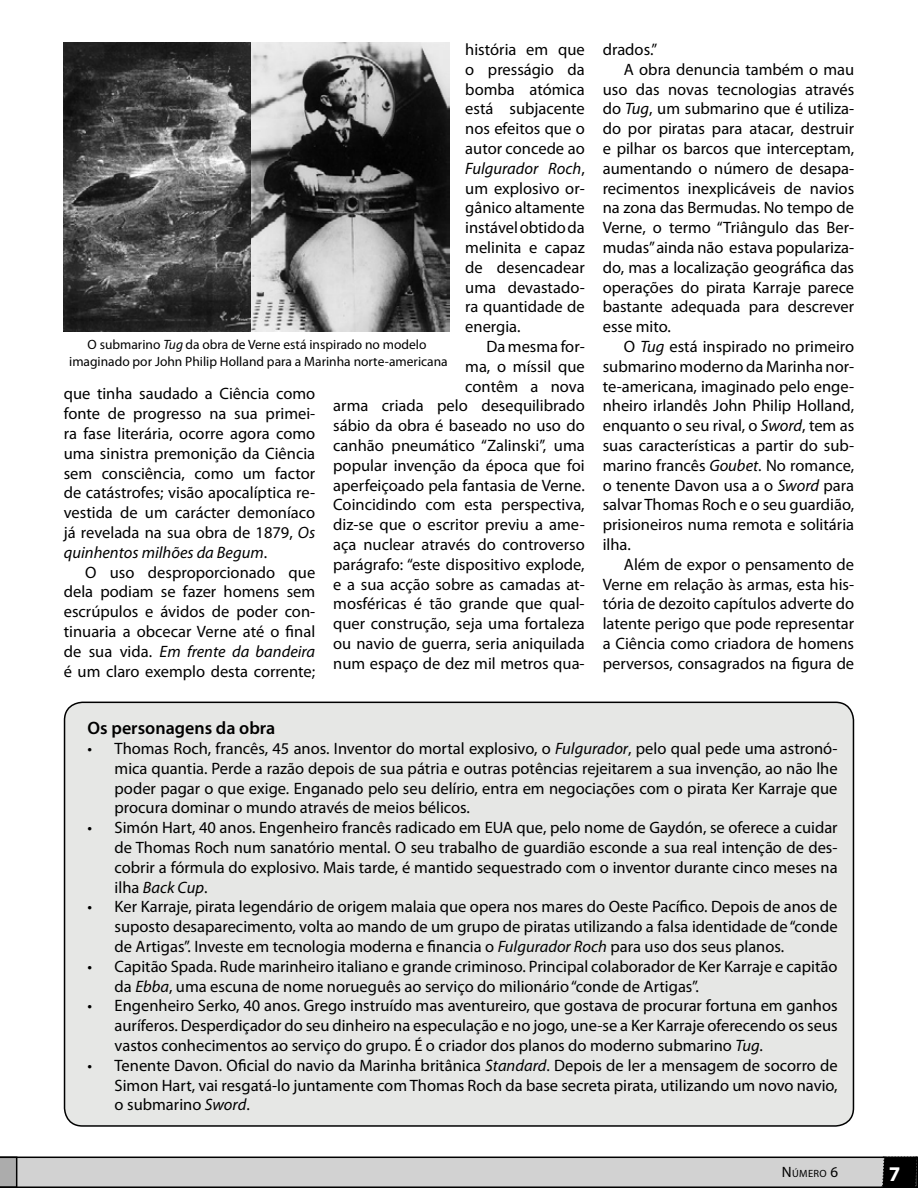
<style>
.page{position:relative;width:918px;height:1188px;background:#fff}
.page>*{position:absolute;margin:0;border:0;box-sizing:border-box;transform-origin:0 0}
.t1{font:700 21px "Myriad Pro";color:#fff}
.t2{font:600 18px "Myriad Pro";color:#000}
.t3{font:16.5px/19.8px "Myriad Pro";color:#000;text-align:justify}
.t4{font:13.5px/16.2px "Myriad Pro";color:#000;text-align:center}
.t5{font:10.5px "Myriad Pro";letter-spacing:.035em;color:#000}
.s1{font-style:italic}
.s2{font-size:15px}
</style>
<div class="page">
<svg style="left:0;top:1157px;width:918px;height:31px;background:#b8b8b8"></svg>
<div style="left:65px;top:702px;width:788px;height:424px;background:#e6e7e5;border-radius:18px"></div>
<div style="left:64px;top:702px;width:790px;height:425px;border:2px solid #000;border-radius:18px"></div>
<img style="left:64px;top:43px;width:187px;height:289px">
<img style="left:251px;top:43px;width:198px;height:289px">
<p class="t3" style="left:465px;top:39px;width:121px">história em que o presságio da bomba atómica está subjacente nos efeitos que o autor concede ao <span class="s1">Fulgurador Roch</span>, um explosivo or&shy;gânico altamente instável obtido da melinita e capaz de desencadear uma devastado&shy;ra quantidade de energia.</p>
<p class="t3" style="left:333px;top:336px;width:253px;text-align:right">Da mesma for-<br>ma, o míssil que<br>contêm a nova<br>arma criada pelo desequilibrado sábio da obra é baseado no uso do canhão pneumático “Zalinski”, uma popular invenção da época que foi aperfeiçoado pela fantasia de Verne.<br>Coincidindo com esta perspectiva, diz-se que o escritor previu a ame&shy;aça nuclear através do controverso parágrafo: “este dispositivo explode, e a sua acção sobre as camadas at&shy;mosféricas é tão grande que qual&shy;quer construção, seja uma fortaleza ou navio de guerra, seria aniquilada num espaço de dez mil metros qua-</p>
<p class="t4" style="left:69px;top:337px;width:380px">O submarino <span class="s1">Tug</span> da obra de Verne está inspirado no modelo imaginado por John Philip Holland para a Marinha norte-americana</p>
<p class="t3" style="left:64px;top:384px;width:253px">que tinha saudado a Ciência como fonte de progresso na sua primei&shy;ra fase literária, ocorre agora como uma sinistra premonição da Ciência sem consciência, como um factor de catástrofes; visão apocalíptica re&shy;vestida de um carácter demoníaco já revelada na sua obra de 1879, <span class="s1">Os quinhentos milhões da Begum</span>.</p>
<p class="t3" style="left:64px;top:562px;width:253px;text-indent:21px">O uso desproporcionado que dela podiam se fazer homens sem escrúpulos e ávidos de poder con&shy;tinuaria a obcecar Verne até o final de sua vida. <span class="s1">Em frente da bandeira </span>é um claro exemplo desta corrente;</p>
<p class="t3" style="left:603px;top:39px;width:56px">drados.”</p>
<p class="t3" style="left:624px;top:59px;width:232px">A obra denuncia também o mau</p>
<p class="t3" style="left:603px;top:79px;width:253px">uso das novas tecnologias através</p>
<p class="t3" style="left:603px;top:99px;width:253px">do <span class="s1">Tug</span>, um submarino que é utiliza-</p>
<p class="t3" style="left:603px;top:118px;width:253px">do por piratas para atacar, destruir</p>
<p class="t3" style="left:603px;top:138px;width:253px">e pilhar os barcos que interceptam,</p>
<p class="t3" style="left:603px;top:158px;width:253px">aumentando o número de desapa-</p>
<p class="t3" style="left:603px;top:178px;width:253px">recimentos inexplicáveis de navios</p>
<p class="t3" style="left:603px;top:198px;width:253px">na zona das Bermudas. No tempo de</p>
<p class="t3" style="left:603px;top:217px;width:253px">Verne, o termo “Triângulo das Ber-</p>
<p class="t3" style="left:603px;top:237px;width:253px">mudas” ainda não estava populariza-</p>
<p class="t3" style="left:603px;top:257px;width:253px">do, mas a localização geográfica das</p>
<p class="t3" style="left:603px;top:277px;width:253px">operações do pirata Karraje parece</p>
<p class="t3" style="left:603px;top:297px;width:253px">bastante adequada para descrever</p>
<p class="t3" style="left:603px;top:316px;width:70px">esse mito.</p>
<p class="t3" style="left:624px;top:336px;width:232px">O <span class="s1">Tug</span> está inspirado no primeiro</p>
<p class="t3" style="left:603px;top:356px;width:253px">submarino moderno da Marinha nor-</p>
<p class="t3" style="left:603px;top:376px;width:253px">te-americana, imaginado pelo enge-</p>
<p class="t3" style="left:603px;top:396px;width:253px">nheiro irlandês John Philip Holland,</p>
<p class="t3" style="left:603px;top:415px;width:253px">enquanto o seu rival, o <span class="s1">Sword</span>, tem as</p>
<p class="t3" style="left:603px;top:435px;width:253px">suas características a partir do sub-</p>
<p class="t3" style="left:603px;top:455px;width:253px">marino francês <span class="s1">Goubet</span>. No romance,</p>
<p class="t3" style="left:603px;top:475px;width:253px">o tenente Davon usa a o <span class="s1">Sword</span> para</p>
<p class="t3" style="left:603px;top:495px;width:253px">salvar Thomas Roch e o seu guardião,</p>
<p class="t3" style="left:603px;top:514px;width:253px">prisioneiros numa remota e solitária</p>
<p class="t3" style="left:603px;top:534px;width:30px">ilha.</p>
<p class="t3" style="left:624px;top:554px;width:232px">Além de expor o pensamento de</p>
<p class="t3" style="left:603px;top:574px;width:253px">Verne em relação às armas, esta his-</p>
<p class="t3" style="left:603px;top:594px;width:253px">tória de dezoito capítulos adverte do</p>
<p class="t3" style="left:603px;top:613px;width:253px">latente perigo que pode representar</p>
<p class="t3" style="left:603px;top:633px;width:253px">a Ciência como criadora de homens</p>
<p class="t3" style="left:603px;top:653px;width:253px">perversos, consagrados na figura de</p>
<p class="t2" style="left:88px;top:717px;width:189px">Os personagens da obra</p>
<p class="t3" style="left:115px;top:738px;width:725px;text-indent:-27px">• Thomas Roch, francês, 45 anos. Inventor do mortal explosivo, o <span class="s1">Fulgurador</span>, pelo qual pede uma astronó&shy;mica quantia. Perde a razão depois de sua pátria e outras potências rejeitarem a sua invenção, ao não lhe poder pagar o que exige. Enganado pelo seu delírio, entra em negociações com o pirata Ker Karraje que procura dominar o mundo através de meios bélicos.</p>
<p class="t3" style="left:115px;top:818px;width:725px;text-indent:-27px">• Simón Hart, 40 anos. Engenheiro francês radicado em EUA que, pelo nome de Gaydón, se oferece a cuidar de Thomas Roch num sanatório mental. O seu trabalho de guardião esconde a sua real intenção de des&shy;cobrir a fórmula do explosivo. Mais tarde, é mantido sequestrado com o inventor durante cinco meses na ilha <span class="s1">Back Cup</span>.</p>
<p class="t3" style="left:115px;top:897px;width:725px;text-indent:-27px">• Ker Karraje, pirata legendário de origem malaia que opera nos mares do Oeste Pacífico. Depois de anos de suposto desaparecimento, volta ao mando de um grupo de piratas utilizando a falsa identidade de “conde de Artigas”. Investe em tecnologia moderna e financia o <span class="s1">Fulgurador Roch</span> para uso dos seus planos.</p>
<p class="t3" style="left:115px;top:956px;width:724px;text-indent:-27px">• Capitão Spada. Rude marinheiro italiano e grande criminoso. Principal colaborador de Ker Karraje e capitão da <span class="s1">Ebba</span>, uma escuna de nome norueguês ao serviço do milionário “conde de Artigas”.</p>
<p class="t3" style="left:115px;top:996px;width:725px;text-indent:-27px">• Engenheiro Serko, 40 anos. Grego instruído mas aventureiro, que gostava de procurar fortuna em ganhos auríferos. Desperdiçador do seu dinheiro na especulação e no jogo, une-se a Ker Karraje oferecendo os seus vastos conhecimentos ao serviço do grupo. É o criador dos planos do moderno submarino <span class="s1">Tug</span>.</p>
<p class="t3" style="left:115px;top:1055px;width:725px;text-indent:-27px">• Tenente Davon. Oficial do navio da Marinha britânica <span class="s1">Standard</span>. Depois de ler a mensagem de socorro de Simon Hart, vai resgatá-lo juntamente com Thomas Roch da base secreta pirata, utilizando um novo navio, o submarino <span class="s1">Sword</span>.</p>
<p class="t5" style="left:782px;top:1167px;width:58px"><span class="s2">N</span>ÚMERO <span class="s2">6</span></p>
<p class="t1" style="left:889px;top:1161px;width:13px">7</p>
</div>
